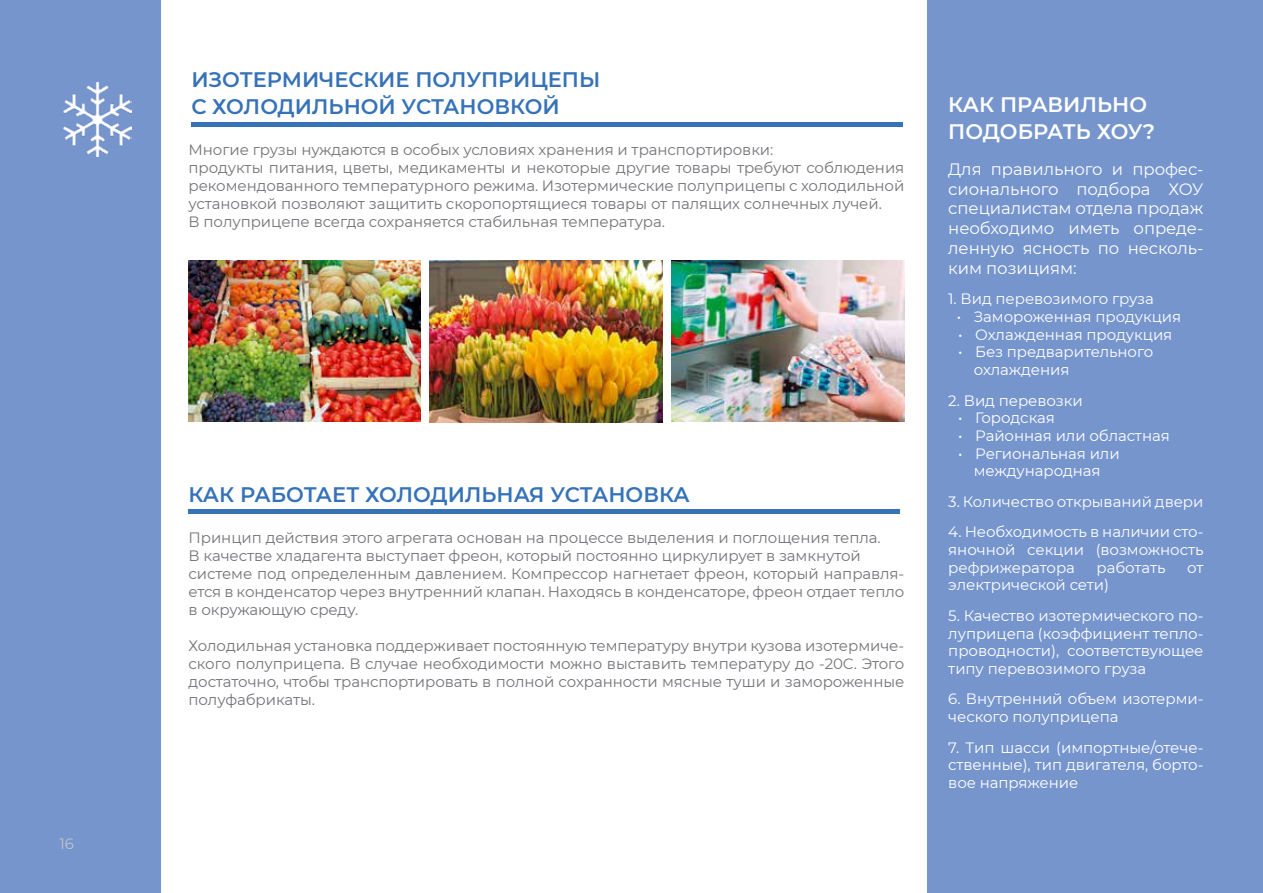
<style>
.page{position:relative;width:1263px;height:893px;background:#fff}
.page>*{position:absolute;margin:0;border:0;box-sizing:border-box;transform-origin:0 0}
.t1{font:600 21px/27px "Montserrat";color:#3572b8}
.t2{font:600 21px/27px "Montserrat";color:#fff}
.t3{font:16.5px/19.8px "Montserrat";letter-spacing:-.005em;color:#fff;text-align:justify}
.t4{font:15px/18px "Montserrat";letter-spacing:-.005em;color:#757378}
.t5{font:15px/17.7px "Montserrat";letter-spacing:-.005em;color:#fff;text-align:justify}
.t6{font:15px "Montserrat";color:#c3c5c8}
</style>
<div class="page">
<img style="left:672px;top:260px;width:232px;height:162px">
<img style="left:429px;top:260px;width:233px;height:162px">
<img style="left:189px;top:260px;width:232px;height:161px">
<div style="left:0;top:0;width:160px;height:893px;background:#7695cd"></div>
<img style="left:63px;top:82px;width:69px;height:75px">
<div style="left:191px;top:122px;width:712px;height:5px;background:#3572b8"></div>
<div style="left:928px;top:0;width:335px;height:893px;background:#7695cd"></div>
<div style="left:189px;top:509px;width:711px;height:5px;background:#3572b8"></div>
<p class="t6" style="left:60px;top:834px;width:16px">16</p>
<h1 class="t1" style="left:191px;top:65px;width:410px">ИЗОТЕРМИЧЕСКИЕ ПОЛУПРИЦЕПЫ<br>С ХОЛОДИЛЬНОЙ УСТАНОВКОЙ</h1>
<p class="t4" style="left:189px;top:140px;width:717px">Многие грузы нуждаются в особых условиях хранения и транспортировки:<br>продукты питания, цветы, медикаменты и некоторые другие товары требуют соблюдения рекомендованного температурного режима. Изотермические полуприцепы с холодильной установкой позволяют защитить скоропортящиеся товары от палящих солнечных лучей.<br>В полуприцепе всегда сохраняется стабильная температура.</p>
<h1 class="t1" style="left:189px;top:480px;width:503px">КАК РАБОТАЕТ ХОЛОДИЛЬНАЯ УСТАНОВКА</h1>
<p class="t4" style="left:189px;top:528px;width:717px">Принцип действия этого агрегата основан на процессе выделения и поглощения тепла.<br>В качестве хладагента выступает фреон, который постоянно циркулирует в замкнутой системе под определенным давлением. Компрессор нагнетает фреон, который направля&shy;ется в конденсатор через внутренний клапан. Находясь в конденсаторе, фреон отдает тепло в окружающую среду.</p>
<p class="t4" style="left:189px;top:636px;width:717px;text-align:justify">Холодильная установка поддерживает постоянную температуру внутри кузова изотермиче&shy;ского полуприцепа. В случае необходимости можно выставить температуру до -20С. Этого достаточно, чтобы транспортировать в полной сохранности мясные туши и замороженные полуфабрикаты.</p>
<h1 class="t2" style="left:948px;top:90px;width:208px">КАК ПРАВИЛЬНО<br>ПОДОБРАТЬ ХОУ?</h1>
<p class="t3" style="left:948px;top:158px;width:257px">Для правильного и профес&shy;сионального подбора ХОУ специалистам отдела продаж необходимо иметь опреде&shy;ленную ясность по несколь&shy;ким позициям:</p>
<p class="t5" style="left:948px;top:290px;width:207px">1. Вид перевозимого груза</p>
<p class="t5" style="left:957px;top:307px;width:226px">• Замороженная продукция</p>
<p class="t5" style="left:958px;top:325px;width:216px">• Охлажденная продукция</p>
<p class="t5" style="left:974px;top:343px;width:181px;text-indent:-16px">• Без предварительного охлаждения</p>
<p class="t5" style="left:948px;top:391px;width:136px">2. Вид перевозки</p>
<p class="t5" style="left:958px;top:408px;width:98px">• Городская</p>
<p class="t5" style="left:958px;top:426px;width:213px">• Районная или областная</p>
<p class="t5" style="left:958px;top:444px;width:163px;text-align:center">• Региональная или международная</p>
<p class="t5" style="left:948px;top:492px;width:257px">3. Количество открываний двери</p>
<p class="t5" style="left:948px;top:522px;width:257px">4. Необходимость в наличии сто&shy;яночной секции (возможность рефрижератора</p>
<p class="t5" style="left:1096px;top:558px;width:70px">работать</p>
<p class="t5" style="left:1187px;top:558px;width:18px">от</p>
<p class="t5" style="left:948px;top:576px;width:162px">электрической сети)</p>
<p class="t5" style="left:948px;top:606px;width:257px">5. Качество изотермического по&shy;луприцепа (коэффициент тепло&shy;проводности), соответствующее типу перевозимого груза</p>
<p class="t5" style="left:948px;top:690px;width:257px">6. Внутренний объем изотерми&shy;ческого полуприцепа</p>
<p class="t5" style="left:948px;top:738px;width:257px">7. Тип шасси (импортные/отече&shy;ственные), тип двигателя, борто&shy;вое напряжение</p>
</div>
